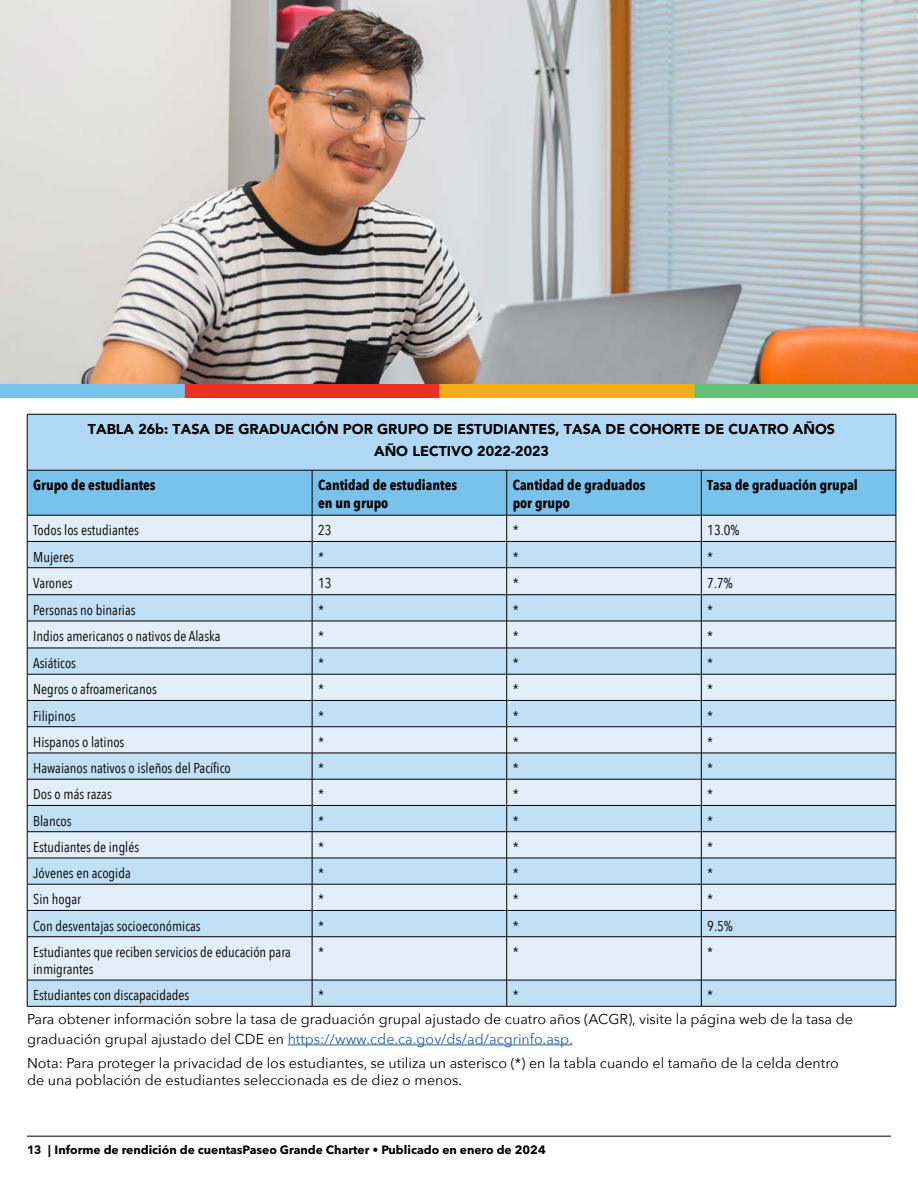
<style>
.page{position:relative;width:918px;height:1188px;background:#fff}
.page>*{position:absolute;margin:0;border:0;box-sizing:border-box;transform-origin:0 0}
.t1{font:14.25px/17.1px "Avenir Next Condensed";color:#000}
.t2{font:14.25px/19.5px "Avenir Next";color:#000}
.t3{font:italic 700 14.25px/17.1px "Avenir Next Condensed";color:#000}
.t4{font:900 14.25px "Avenir";color:#000}
.t5{font:700 12px "Avenir Next LT Pro";color:#000}
.s1{color:#215e9e}
.s2{font-family:"Avenir";font-weight:900}
</style>
<div class="page">
<hr style="left:27px;top:1136px;width:864px;height:1px;background:#000">
<hr style="left:288px;top:1045px;width:284px;height:1px;background:#215e9e">
<div style="left:27px;top:414px;width:869px;height:56px;background:#b0d7f3"></div>
<svg style="left:28px;top:937px;width:868px;height:69px;background:#d3e6f4"></svg>
<hr style="left:27px;top:414px;width:285px;height:1px;background:#000">
<hr style="left:27px;top:414px;width:1px;height:56px;background:#000">
<hr style="left:312px;top:414px;width:195px;height:1px;background:#000">
<hr style="left:507px;top:414px;width:194px;height:1px;background:#000">
<hr style="left:701px;top:414px;width:195px;height:1px;background:#000">
<hr style="left:896px;top:414px;width:1px;height:56px;background:#000">
<svg style="left:27px;top:470px;width:870px;height:467px;background:#c1daec"></svg>
<hr style="left:27px;top:936px;width:285px;height:1px;background:#000">
<hr style="left:27px;top:937px;width:1px;height:43px;background:#000">
<hr style="left:312px;top:936px;width:195px;height:1px;background:#000">
<hr style="left:312px;top:937px;width:1px;height:43px;background:#000">
<hr style="left:507px;top:936px;width:194px;height:1px;background:#000">
<hr style="left:506px;top:937px;width:1px;height:43px;background:#000">
<hr style="left:701px;top:936px;width:195px;height:1px;background:#000">
<hr style="left:701px;top:937px;width:1px;height:43px;background:#000">
<hr style="left:896px;top:937px;width:1px;height:43px;background:#000">
<hr style="left:27px;top:980px;width:285px;height:1px;background:#000">
<svg style="left:27px;top:980px;width:1px;height:26px"></svg>
<hr style="left:312px;top:980px;width:195px;height:1px;background:#000">
<svg style="left:312px;top:980px;width:1px;height:26px"></svg>
<hr style="left:507px;top:980px;width:194px;height:1px;background:#000">
<svg style="left:506px;top:980px;width:1px;height:26px"></svg>
<hr style="left:701px;top:980px;width:195px;height:1px;background:#000">
<svg style="left:701px;top:980px;width:1px;height:26px"></svg>
<svg style="left:896px;top:980px;width:1px;height:26px"></svg>
<hr style="left:27px;top:1006px;width:285px;height:1px;background:#000">
<hr style="left:312px;top:1006px;width:195px;height:1px;background:#000">
<hr style="left:507px;top:1006px;width:194px;height:1px;background:#000">
<hr style="left:701px;top:1006px;width:195px;height:1px;background:#000">
<img style="left:0;top:0;width:918px;height:384px">
<img style="left:0;top:384px;width:918px;height:13px">
<p class="t4" style="left:88px;top:421px;width:749px">TABLA 26b: TASA DE GRADUACIÓN POR GRUPO DE ESTUDIANTES, TASA DE COHORTE DE CUATRO AÑOS</p>
<p class="t4" style="left:374px;top:443px;width:176px">AÑO LECTIVO 2022-2023</p>
<p class="t3" style="left:33px;top:477px;width:124px">Grupo de estudiantes</p>
<p class="t3" style="left:318px;top:477px;width:141px">Cantidad de estudiantes en un grupo</p>
<p class="t3" style="left:513px;top:477px;width:134px">Cantidad de graduados por grupo</p>
<p class="t3" style="left:707px;top:477px;width:152px">Tasa de graduación grupal</p>
<p class="t1" style="left:33px;top:522px;width:107px">Todos los estudiantes</p>
<p class="t1" style="left:318px;top:522px;width:15px">23</p>
<p class="t1" style="left:513px;top:522px;width:8px">*</p>
<p class="t1" style="left:707px;top:522px;width:34px">13.0%</p>
<p class="t1" style="left:33px;top:548px;width:42px">Mujeres</p>
<p class="t1" style="left:318px;top:548px;width:8px">*</p>
<p class="t1" style="left:513px;top:548px;width:8px">*</p>
<p class="t1" style="left:707px;top:548px;width:8px">*</p>
<p class="t1" style="left:33px;top:574px;width:41px">Varones</p>
<p class="t1" style="left:318px;top:574px;width:15px">13</p>
<p class="t1" style="left:513px;top:574px;width:8px">*</p>
<p class="t1" style="left:707px;top:574px;width:27px">7.7%</p>
<p class="t1" style="left:33px;top:601px;width:104px">Personas no binarias</p>
<p class="t1" style="left:318px;top:601px;width:8px">*</p>
<p class="t1" style="left:513px;top:601px;width:8px">*</p>
<p class="t1" style="left:707px;top:601px;width:8px">*</p>
<p class="t1" style="left:33px;top:628px;width:189px">Indios americanos o nativos de Alaska</p>
<p class="t1" style="left:318px;top:628px;width:8px">*</p>
<p class="t1" style="left:513px;top:628px;width:8px">*</p>
<p class="t1" style="left:707px;top:628px;width:8px">*</p>
<p class="t1" style="left:33px;top:655px;width:44px">Asiáticos</p>
<p class="t1" style="left:318px;top:655px;width:8px">*</p>
<p class="t1" style="left:513px;top:655px;width:8px">*</p>
<p class="t1" style="left:707px;top:655px;width:8px">*</p>
<p class="t1" style="left:33px;top:681px;width:125px">Negros o afroamericanos</p>
<p class="t1" style="left:318px;top:681px;width:8px">*</p>
<p class="t1" style="left:513px;top:681px;width:8px">*</p>
<p class="t1" style="left:707px;top:681px;width:8px">*</p>
<p class="t1" style="left:33px;top:707px;width:44px">Filipinos</p>
<p class="t1" style="left:318px;top:707px;width:8px">*</p>
<p class="t1" style="left:513px;top:707px;width:8px">*</p>
<p class="t1" style="left:707px;top:707px;width:8px">*</p>
<p class="t1" style="left:33px;top:733px;width:93px">Hispanos o latinos</p>
<p class="t1" style="left:318px;top:733px;width:8px">*</p>
<p class="t1" style="left:513px;top:733px;width:8px">*</p>
<p class="t1" style="left:707px;top:733px;width:8px">*</p>
<p class="t1" style="left:33px;top:760px;width:199px">Hawaianos nativos o isleños del Pacífico</p>
<p class="t1" style="left:318px;top:760px;width:8px">*</p>
<p class="t1" style="left:513px;top:760px;width:8px">*</p>
<p class="t1" style="left:707px;top:760px;width:8px">*</p>
<p class="t1" style="left:33px;top:786px;width:80px">Dos o más razas</p>
<p class="t1" style="left:318px;top:786px;width:8px">*</p>
<p class="t1" style="left:513px;top:786px;width:8px">*</p>
<p class="t1" style="left:707px;top:786px;width:8px">*</p>
<p class="t1" style="left:33px;top:812px;width:40px">Blancos</p>
<p class="t1" style="left:318px;top:812px;width:8px">*</p>
<p class="t1" style="left:513px;top:812px;width:8px">*</p>
<p class="t1" style="left:707px;top:812px;width:8px">*</p>
<p class="t1" style="left:33px;top:838px;width:108px">Estudiantes de inglés</p>
<p class="t1" style="left:318px;top:838px;width:8px">*</p>
<p class="t1" style="left:513px;top:838px;width:8px">*</p>
<p class="t1" style="left:707px;top:838px;width:8px">*</p>
<p class="t1" style="left:33px;top:865px;width:99px">Jóvenes en acogida</p>
<p class="t1" style="left:318px;top:865px;width:8px">*</p>
<p class="t1" style="left:513px;top:865px;width:8px">*</p>
<p class="t1" style="left:707px;top:865px;width:8px">*</p>
<p class="t1" style="left:33px;top:891px;width:49px">Sin hogar</p>
<p class="t1" style="left:318px;top:891px;width:8px">*</p>
<p class="t1" style="left:513px;top:891px;width:8px">*</p>
<p class="t1" style="left:707px;top:891px;width:8px">*</p>
<p class="t1" style="left:33px;top:917px;width:169px">Con desventajas socioeconómicas</p>
<p class="t1" style="left:318px;top:917px;width:8px">*</p>
<p class="t1" style="left:513px;top:917px;width:8px">*</p>
<p class="t1" style="left:707px;top:917px;width:27px">9.5%</p>
<p class="t1" style="left:33px;top:943px;width:259px">Estudiantes que reciben servicios de educación para inmigrantes</p>
<p class="t1" style="left:318px;top:943px;width:8px">*</p>
<p class="t1" style="left:513px;top:943px;width:8px">*</p>
<p class="t1" style="left:707px;top:943px;width:8px">*</p>
<p class="t1" style="left:33px;top:987px;width:158px">Estudiantes con discapacidades</p>
<p class="t1" style="left:318px;top:987px;width:8px">*</p>
<p class="t1" style="left:513px;top:987px;width:8px">*</p>
<p class="t1" style="left:707px;top:987px;width:8px">*</p>
<p class="t2" style="left:27px;top:1009px;width:828px">Para obtener información sobre la tasa de graduación grupal ajustado de cuatro años (ACGR), visite la página web de la tasa de graduación grupal ajustado del CDE en <span class="s1">https://www.cde.ca.gov/ds/ad/acgrinfo.asp.</span></p>
<p class="t2" style="left:27px;top:1054px;width:813px;line-height:17.1px">Nota: Para proteger la privacidad de los estudiantes, se utiliza un asterisco (*) en la tabla cuando el tamaño de la celda dentro de una población de estudiantes seleccionada es de diez o menos.</p>
<p class="t5" style="left:27px;top:1142px;width:520px"><span class="s2">13 |</span> Informe de rendición de cuentasPaseo Grande Charter • Publicado en enero de 2024</p>
</div>
